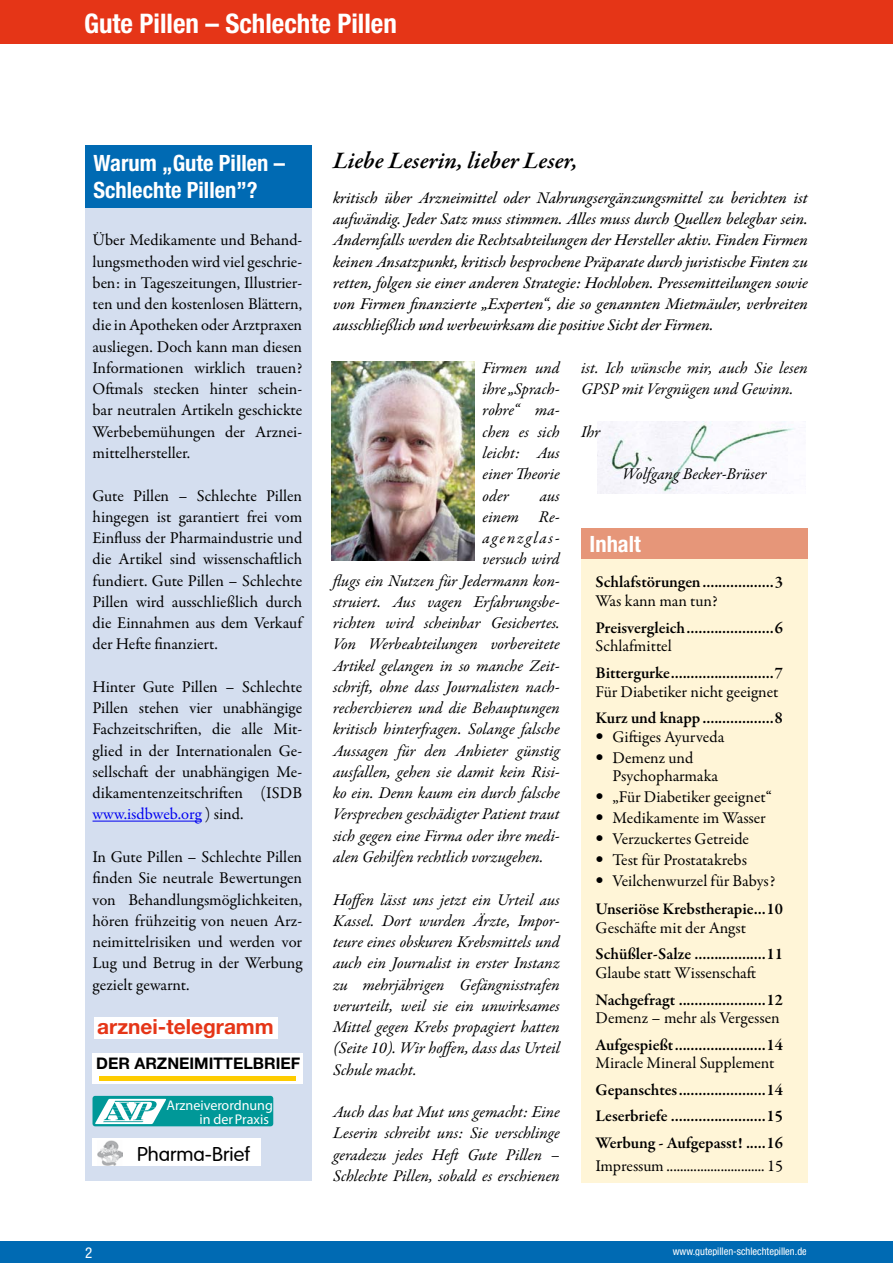
<style>
.page{position:relative;width:893px;height:1263px;background:#fff}
.page>*{position:absolute;margin:0;border:0;box-sizing:border-box;transform-origin:0 0}
.t1{font:700 condensed 27px "Helvetica Neue LT";color:#fff}
.Editorialkopf{font:italic 600 24px "Garamond Premr Pro";color:#000}
.Kastentitel_weiss{font:700 condensed 22.5px/27px "Helvetica Neue LT";color:#fff}
.t2{font:700 20.85px "Helvetica Neue LT";color:#e53517}
.t3{font:19.5px "VAG";color:#000;scale:1.05 1}
.t4{font:16.5px/21.3px "Garamond Premr Pro";color:#000;text-align:justify}
.Editorial{font:italic 16.5px/21.3px "Garamond Premr Pro";color:#000;text-align:justify}
.Editorialfett{font:16.5px/21.3px "Garamond Premr Pro Med It";color:#000;text-align:justify}
.t5{font:600 16.5px/26.4px "Garamond Premr Pro";color:#000}
.t6{font:700 16.05px "Helvetica Neue LT";color:#000}
.t7{font:condensed 15px "Helvetica Neue LT";color:#fff}
.t8{font:14.1px/14.1px "Gill Sans";color:#fff;text-align:right}
.Fusszeile{font:condensed 10.5px "Helvetica Neue LT";color:#fff}
.s1{color:#00f}
.s2{font-family:"Helvetica Neue LT";font-stretch:condensed}
.s3{font-family:"Helvetica Neue LT";font-weight:400;font-stretch:condensed}
.s4{font-weight:400}
</style>
<div class="page">
<div style="left:0;top:0;width:893px;height:43px;background:#e53517"></div>
<div style="left:0;top:1241px;width:893px;height:22px;background:#006ab3"></div>
<img style="left:597px;top:422px;width:197px;height:71px">
<div style="left:581px;top:550px;width:227px;height:632px;background:#fff5d7"></div>
<div style="left:581px;top:528px;width:227px;height:30px;background:#e69679"></div>
<div style="left:85px;top:182px;width:227px;height:999px;background:#d4deef"></div>
<div style="left:85px;top:145px;width:227px;height:62px;background:#006ab3"></div>
<hr style="left:93px;top:821px;width:109px;height:1px;background:#00f">
<div style="left:94px;top:1017px;width:183px;height:21px;background:#fff"></div>
<div style="left:93px;top:1053px;width:210px;height:31px;background:#fff"></div>
<hr style="left:99px;top:1076px;width:197px;height:4px;background:#fecc00">
<div style="left:93px;top:1138px;width:168px;height:28px;background:#fff"></div>
<img style="left:97px;top:1140px;width:25px;height:26px">
<div style="left:93px;top:1096px;width:180px;height:30px;background:#009898;border-radius:3px"></div>
<svg style="left:95px;top:1099px;width:71px;height:25px"></svg>
<img style="left:332px;top:361px;width:142px;height:199px">
<p class="t1" style="left:84px;top:7px;width:314px">Gute Pillen – Schlechte Pillen</p>
<p class="Kastentitel_weiss" style="left:94px;top:149px;width:193px">Warum „Gute Pillen –<br>Schlechte Pillen”?</p>
<p class="t4" style="left:93px;top:230px;width:211px">Über Medikamente und Behand&shy;lungsmethoden wird viel geschrie&shy;ben: in Tageszeitungen, Illustrier&shy;ten und den kostenlosen Blättern, die in Apotheken oder Arztpraxen ausliegen. Doch kann man diesen Informationen wirklich trauen?<br>Oftmals stecken hinter schein&shy;bar neutralen Artikeln geschickte Werbebemühungen der Arznei&shy;mittelhersteller.</p>
<p class="t4" style="left:93px;top:485px;width:211px">Gute Pillen – Schlechte Pillen hingegen ist garantiert frei vom Einfluss der Pharmaindustrie und die Artikel sind wissenschaftlich fundiert. Gute Pillen – Schlechte Pillen wird ausschließlich durch die Einnahmen aus dem Verkauf der Hefte finanziert.</p>
<p class="t4" style="left:93px;top:676px;width:211px">Hinter Gute Pillen – Schlechte Pillen stehen vier unabhängige Fachzeitschriften, die alle Mit&shy;glied in der Internationalen Ge&shy;sellschaft der unabhängigen Me&shy;dikamentenzeitschriften (ISDB <span class="s1">www.isdbweb.org</span> ) sind.</p>
<p class="t4" style="left:93px;top:846px;width:211px">In Gute Pillen – Schlechte Pillen finden Sie neutrale Bewertungen von Behandlungsmöglichkeiten, hören frühzeitig von neuen Arz&shy;neimittelrisiken und werden vor Lug und Betrug in der Werbung gezielt gewarnt.</p>
<p class="t2" style="left:97px;top:1013px;width:178px">arznei-telegramm</p>
<p class="t6" style="left:96px;top:1053px;width:206px">DER ARZNEIMITTELBRIEF</p>
<p class="t8" style="left:166px;top:1098px;width:108px">Arzneiverordnung in derPraxis</p>
<p class="t3" style="left:137px;top:1143px;width:108px">Pharma-Brief</p>
<p class="Editorialkopf" style="left:333px;top:146px;width:246px">Liebe Leserin, lieber Leser,</p>
<p class="Editorialfett" style="left:333px;top:188px;width:476px">kritisch über Arzneimittel oder Nahrungsergänzungsmittel zu berichten ist aufwändig. Jeder Satz muss stimmen. Alles muss durch Quellen belegbar sein.<br>Andernfalls werden die Rechtsabteilungen der Hersteller aktiv. Finden Firmen keinen Ansatzpunkt, kritisch besprochene Präparate durch juristische Finten zu retten, folgen sie einer anderen Strategie: Hochloben. Pressemitteilungen sowie von Firmen finanzierte „Experten“, die so genannten Mietmäuler, verbreiten ausschließlich und werbewirksam die positive Sicht der Firmen.</p>
<p class="Editorial" style="left:581px;top:358px;width:228px">ist. Ich wünsche mir, auch Sie lesen<br>GPSP mit Vergnügen und Gewinn.</p>
<p class="Editorial" style="left:581px;top:422px;width:21px">Ihr</p>
<p class="Editorial" style="left:623px;top:464px;width:145px">Wolfgang Becker-Brüser</p>
<p class="Editorial" style="left:483px;top:358px;width:79px">Firmen und ihre „Sprach&shy;rohre“ ma&shy;chen es sich leicht: Aus einer Theorie oder</p>
<p class="Editorial" style="left:483px;top:486px;width:79px;text-indent:57px">aus einem Re&shy;agenzglas&shy;versuch wird</p>
<p class="Editorial" style="left:333px;top:571px;width:228px">flugs ein Nutzen für Jedermann kon&shy;struiert. Aus vagen Erfahrungsbe&shy;richten wird scheinbar Gesichertes.<br>Von Werbeabteilungen vorbereitete Artikel gelangen in so manche Zeit&shy;schrift, ohne dass Journalisten nach&shy;recherchieren und die Behauptungen kritisch hinterfragen. Solange falsche Aussagen für den Anbieter günstig ausfallen, gehen sie damit kein Risi&shy;ko ein. Denn kaum ein durch falsche Versprechen geschädigter Patient traut sich gegen eine Firma oder ihre medi&shy;alen Gehilfen rechtlich vorzugehen.</p>
<p class="Editorial" style="left:333px;top:889px;width:228px">Hoffen lässt uns jetzt ein Urteil aus Kassel. Dort wurden Ärzte, Impor&shy;teure eines obskuren Krebsmittels und auch ein Journalist in erster Instanz zu mehrjährigen Gefängnisstrafen verurteilt, weil sie ein unwirksames Mittel gegen Krebs propagiert hatten (Seite 10). Wir hoffen, dass das Urteil Schule macht.</p>
<p class="Editorial" style="left:333px;top:1102px;width:228px">Auch das hat Mut uns gemacht: Eine Leserin schreibt uns: Sie verschlinge geradezu jedes Heft Gute Pillen – Schlechte Pillen, sobald es erschienen</p>
<p class="Kastentitel_weiss" style="left:590px;top:530px;width:53px">Inhalt</p>
<p class="t5" style="left:595px;top:569px;width:189px">Schlafstörungen..................3</p>
<p class="t4" style="left:595px;top:591px;width:124px">Was kann man tun?</p>
<p class="t5" style="left:595px;top:614px;width:189px">Preisvergleich......................6</p>
<p class="t4" style="left:595px;top:636px;width:78px">Schlafmittel</p>
<p class="t5" style="left:595px;top:660px;width:189px">Bittergurke..........................7</p>
<p class="t4" style="left:595px;top:681px;width:185px">Für Diabetiker nicht geeignet</p>
<p class="t5" style="left:595px;top:705px;width:189px">Kurz und knapp ..................8</p>
<p class="t4" style="left:595px;top:726px;width:130px"><span class="s2">•</span> Giftiges Ayurveda</p>
<p class="t4" style="left:612px;top:748px;width:107px;line-height:18.8px;text-indent:-17px"><span class="s2">•</span> Demenz und<br>Psychopharmaka</p>
<p class="t4" style="left:595px;top:787px;width:178px"><span class="s2">•</span> „Für Diabetiker geeignet“</p>
<p class="t4" style="left:595px;top:808px;width:172px"><span class="s2">•</span> Medikamente im Wasser</p>
<p class="t4" style="left:595px;top:828px;width:155px"><span class="s2">•</span> Verzuckertes Getreide</p>
<p class="t4" style="left:595px;top:849px;width:153px"><span class="s2">•</span> Test für Prostatakrebs</p>
<p class="t5" style="left:595px;top:867px;width:189px;line-height:28.5px"><span class="s3">•</span> <span class="s4">Veilchenwurzel für Babys?<br></span>Unseriöse Krebstherapie...10</p>
<p class="t4" style="left:595px;top:917px;width:152px">Geschäfte mit der Angst</p>
<p class="t5" style="left:595px;top:941px;width:189px">Schüßler-Salze ..................11</p>
<p class="t4" style="left:595px;top:963px;width:162px">Glaube statt Wissenschaft</p>
<p class="t5" style="left:595px;top:986px;width:189px">Nachgefragt ......................12</p>
<p class="t4" style="left:595px;top:1008px;width:186px">Demenz – mehr als Vergessen</p>
<p class="t5" style="left:595px;top:1032px;width:189px">Aufgespießt.......................14</p>
<p class="t4" style="left:595px;top:1053px;width:181px">Miracle Mineral Supplement</p>
<p class="t5" style="left:595px;top:1077px;width:189px;text-align:justify">Gepanschtes......................14<br>Leserbriefe ........................15<br>Werbung - Aufgepasst! .....16</p>
<p class="t4" style="left:595px;top:1155px;width:189px">Impressum ............................. 15</p>
<p class="t7" style="left:85px;top:1244px;width:9px">2</p>
<p class="Fusszeile" style="left:673px;top:1245px;width:136px">www.gutepillen-schlechtepillen.de</p>
</div>
